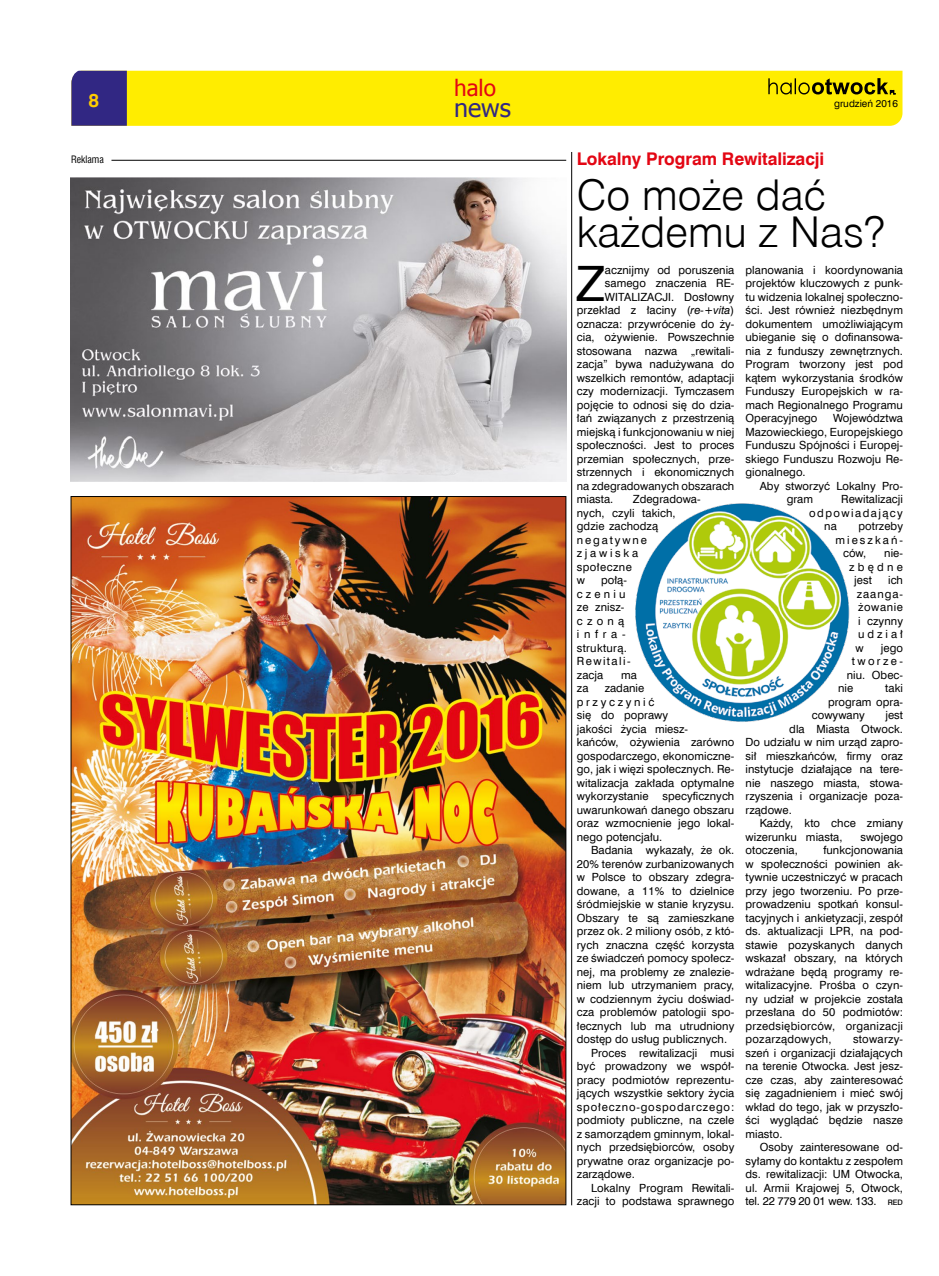
<style>
.page{position:relative;width:939px;height:1276px;background:#fff}
.page>*{position:absolute;margin:0;border:0;box-sizing:border-box;transform-origin:0 0}
.t1{font:48.75px "Swis 721 EU";color:#000}
.t2{font:42.5px/37.5px "Swis 721 Lt EU";letter-spacing:.005em;color:#000}
.t3{font:25px "Tahoma";color:#312783}
.t4{font:22.5px "Tahoma";color:#e30613}
.t5{font:700 18.75px "Swis 721 EU";color:#fc0}
.t6{font:700 17.5px "Swis 721 EU";letter-spacing:-.005em;color:#e30613}
.t7{font:11.25px/13.5px "Swis 721 EU";letter-spacing:.005em;color:#000;text-align:justify}
.t8{font:11.25px/13.5px "Swis 721 EU";letter-spacing:.08em;color:#000}
.t9{font:11.25px "Swis 721 EU";letter-spacing:.075em;color:#000}
.t10{font:11.25px "Swis 721 EU";letter-spacing:.13em;color:#000}
.t11{font:11.25px "Swis 721 EU";letter-spacing:.18em;color:#000}
.t12{font:10px "Swis 721 EU";color:#000}
.t13{font:10px "Swis 721 Cn EU";color:#000}
.s1{font-style:italic}
.s2{font-family:"Swis 721 Md EU";font-size:7.5px}
</style>
<div class="page">
<svg style="left:71px;top:71px;width:831px;height:55px;background:#eddc09"></svg>
<img style="left:73px;top:498px;width:491px;height:705px">
<hr style="left:111px;top:160px;width:455px;height:1px;background:#000">
<hr style="left:571px;top:152px;width:1px;height:1053px;background:#000">
<img style="left:71px;top:177px;width:495px;height:304px">
<img style="left:635px;top:503px;width:215px;height:219px">
<h3 class="t4" style="left:454px;top:73px;width:43px">halo</h3>
<h3 class="t3" style="left:454px;top:91px;width:58px">news</h3>
<h3 class="t5" style="left:89px;top:88px;width:12px">8</h3>
<p class="t12" style="left:834px;top:98px;width:65px">grudzień 2016</p>
<p class="t13" style="left:71px;top:152px;width:34px">Reklama</p>
<h3 class="t6" style="left:577px;top:147px;width:249px">Lokalny Program Rewitalizacji</h3>
<h2 class="t2" style="left:577px;top:177px;width:310px">Co może dać każdemu z Nas?</h2>
<h1 class="t1" style="left:575px;top:253px;width:31px">Z</h1>
<p class="t7" style="left:605px;top:263px;width:131px">acznijmy od poruszenia</p>
<p class="t7" style="left:746px;top:263px;width:159px">planowania i koordynowania projektów kluczowych z punk&shy;tu widzenia lokalnej społeczno&shy;ści. Jest również niezbędnym dokumentem umożliwiającym ubieganie się o dofinansowa&shy;nia z funduszy zewnętrznych.<br>Program tworzony jest pod kątem wykorzystania środków Funduszy Europejskich w ra&shy;mach Regionalnego Programu Operacyjnego</p>
<p class="t7" style="left:605px;top:277px;width:131px">samego znaczenia RE-</p>
<p class="t7" style="left:605px;top:290px;width:131px">WITALIZACJI. Dosłowny</p>
<p class="t7" style="left:577px;top:304px;width:159px">przekład z łaciny (<span class="s1">re-+vita</span>)</p>
<p class="t7" style="left:577px;top:317px;width:159px">oznacza: przywrócenie do ży-</p>
<p class="t7" style="left:577px;top:331px;width:159px">cia, ożywienie. Powszechnie</p>
<p class="t7" style="left:577px;top:344px;width:159px">stosowana nazwa „rewitali-</p>
<p class="t7" style="left:577px;top:358px;width:159px">zacja” bywa nadużywana do</p>
<p class="t7" style="left:577px;top:371px;width:159px">wszelkich remontów, adaptacji</p>
<p class="t7" style="left:577px;top:385px;width:159px">czy modernizacji. Tymczasem</p>
<p class="t7" style="left:577px;top:398px;width:159px">pojęcie to odnosi się do dzia-</p>
<p class="t7" style="left:577px;top:412px;width:159px">łań związanych z przestrzenią</p>
<p class="t7" style="left:577px;top:425px;width:159px">miejską i funkcjonowaniu w niej</p>
<p class="t7" style="left:577px;top:439px;width:159px">społeczności. Jest to proces</p>
<p class="t7" style="left:577px;top:452px;width:159px">przemian społecznych, prze-</p>
<p class="t7" style="left:577px;top:466px;width:159px">strzennych i ekonomicznych</p>
<p class="t7" style="left:577px;top:479px;width:159px">na zdegradowanych obszarach</p>
<p class="t7" style="left:577px;top:493px;width:38px">miasta.</p>
<p class="t7" style="left:746px;top:412px;width:159px;text-indent:87px">Województwa Mazowieckiego, Europejskiego Funduszu Spójności i Europej&shy;skiego Funduszu Rozwoju Re&shy;gionalnego.</p>
<p class="t7" style="left:787px;top:479px;width:118px;text-indent:-27px">Aby stworzyć Lokalny Pro&shy;gram</p>
<p class="t7" style="left:841px;top:493px;width:63px">Rewitalizacji</p>
<p class="t10" style="left:809px;top:506px;width:95px">odpowiadający</p>
<p class="t7" style="left:824px;top:520px;width:14px">na</p>
<p class="t7" style="left:859px;top:520px;width:46px">potrzeby</p>
<p class="t11" style="left:836px;top:533px;width:69px">mieszkań-</p>
<p class="t7" style="left:843px;top:547px;width:25px">ców,</p>
<p class="t7" style="left:884px;top:547px;width:20px">nie-</p>
<p class="t7" style="left:849px;top:560px;width:55px">zbędne</p>
<p class="t7" style="left:854px;top:574px;width:19px">jest</p>
<p class="t7" style="left:577px;top:493px;width:125px;text-align:left;text-indent:56px">Zdegradowa&shy;nych, czyli takich, gdzie zachodzą negatywne zjawiska<br>społeczne<br>w</p>
<p class="t7" style="left:856px;top:574px;width:49px;text-indent:33px">ich zaanga&shy;żowanie i czynny udział w</p>
<p class="t8" style="left:577px;top:574px;width:55px;text-indent:24px">połą&shy;czeniu ze znisz&shy;czoną infra&shy;strukturą.<br>Rewitali&shy;zacja</p>
<p class="t7" style="left:881px;top:641px;width:24px">jego</p>
<p class="t7" style="left:852px;top:655px;width:53px">tworze-</p>
<p class="t7" style="left:847px;top:668px;width:58px">niu. Obec-</p>
<p class="t7" style="left:838px;top:682px;width:17px">nie</p>
<p class="t7" style="left:885px;top:682px;width:19px">taki</p>
<p class="t7" style="left:828px;top:695px;width:77px">program opra-</p>
<p class="t7" style="left:812px;top:709px;width:55px">cowywany</p>
<p class="t7" style="left:885px;top:709px;width:19px">jest</p>
<p class="t7" style="left:789px;top:722px;width:115px">dla Miasta Otwock.</p>
<p class="t7" style="left:746px;top:736px;width:159px">Do udziału w nim urząd zapro-</p>
<p class="t7" style="left:746px;top:749px;width:159px">sił mieszkańców, firmy oraz</p>
<p class="t7" style="left:746px;top:763px;width:159px">instytucje działające na tere-</p>
<p class="t7" style="left:746px;top:776px;width:159px">nie naszego miasta, stowa-</p>
<p class="t7" style="left:746px;top:790px;width:159px">rzyszenia i organizacje poza-</p>
<p class="t7" style="left:746px;top:803px;width:48px">rządowe.</p>
<p class="t7" style="left:760px;top:817px;width:145px">Każdy, kto chce zmiany</p>
<p class="t7" style="left:746px;top:830px;width:98px">wizerunku miasta,</p>
<p class="t7" style="left:860px;top:830px;width:44px">swojego</p>
<p class="t7" style="left:746px;top:844px;width:54px">otoczenia,</p>
<p class="t7" style="left:621px;top:668px;width:17px">ma</p>
<p class="t7" style="left:577px;top:682px;width:159px;text-align:left;text-indent:28px">zadanie<br>przyczynić<br>się do poprawy<br>jakości życia miesz-<br>kańców, ożywienia zarówno gospodarczego, ekonomiczne&shy;go, jak i więzi społecznych. Re&shy;witalizacja zakłada optymalne wykorzystanie specyficznych uwarunkowań danego obszaru oraz wzmocnienie jego lokal&shy;nego potencjału.</p>
<p class="t7" style="left:591px;top:844px;width:145px">Badania wykazały, że ok.</p>
<p class="t7" style="left:577px;top:857px;width:159px">20% terenów zurbanizowanych</p>
<p class="t7" style="left:577px;top:871px;width:159px">w Polsce to obszary zdegra-</p>
<p class="t7" style="left:577px;top:884px;width:159px">dowane, a 11% to dzielnice</p>
<p class="t7" style="left:577px;top:898px;width:159px">śródmiejskie w stanie kryzysu.</p>
<p class="t7" style="left:577px;top:911px;width:159px">Obszary te są zamieszkane</p>
<p class="t7" style="left:577px;top:925px;width:159px">przez ok. 2 miliony osób, z któ-</p>
<p class="t7" style="left:577px;top:938px;width:159px">rych znaczna część korzysta</p>
<p class="t7" style="left:577px;top:952px;width:159px">ze świadczeń pomocy społecz-</p>
<p class="t7" style="left:577px;top:965px;width:159px">nej, ma problemy ze znalezie-</p>
<p class="t7" style="left:577px;top:979px;width:159px">niem lub utrzymaniem pracy,</p>
<p class="t7" style="left:577px;top:992px;width:159px">w codziennym życiu doświad-</p>
<p class="t7" style="left:577px;top:1006px;width:159px">cza problemów patologii spo-</p>
<p class="t7" style="left:577px;top:1019px;width:159px">łecznych lub ma utrudniony</p>
<p class="t7" style="left:577px;top:1033px;width:152px">dostęp do usług publicznych.</p>
<p class="t7" style="left:591px;top:1046px;width:145px">Proces rewitalizacji musi</p>
<p class="t7" style="left:577px;top:1060px;width:159px">być prowadzony we współ-</p>
<p class="t7" style="left:577px;top:1073px;width:159px">pracy podmiotów reprezentu-</p>
<p class="t7" style="left:577px;top:1087px;width:159px">jących wszystkie sektory życia</p>
<p class="t9" style="left:577px;top:1100px;width:159px">społeczno-gospodarczego:</p>
<p class="t7" style="left:577px;top:1114px;width:159px">podmioty publiczne, na czele</p>
<p class="t7" style="left:577px;top:1127px;width:159px">z samorządem gminnym, lokal-</p>
<p class="t7" style="left:577px;top:1141px;width:159px">nych przedsiębiorców, osoby</p>
<p class="t7" style="left:577px;top:1154px;width:159px">prywatne oraz organizacje po-</p>
<p class="t7" style="left:577px;top:1168px;width:59px">zarządowe.</p>
<p class="t7" style="left:591px;top:1181px;width:145px">Lokalny Program Rewitali-</p>
<p class="t7" style="left:577px;top:1195px;width:159px">zacji to podstawa sprawnego</p>
<p class="t7" style="left:577px;top:682px;width:13px">za</p>
<p class="t7" style="left:746px;top:844px;width:159px;text-indent:78px">funkcjonowania w społeczności powinien ak&shy;tywnie uczestniczyć w pracach przy jego tworzeniu. Po prze&shy;prowadzeniu spotkań konsul&shy;tacyjnych i ankietyzacji, zespół ds. aktualizacji LPR, na pod&shy;stawie pozyskanych danych wskazał obszary, na których wdrażane będą programy re&shy;witalizacyjne. Prośba o czyn&shy;ny udział w projekcie została przesłana do 50 podmiotów: przedsiębiorców, organizacji pozarządowych,</p>
<p class="t7" style="left:746px;top:1033px;width:159px;text-indent:107px">stowarzy&shy;szeń i organizacji działających na terenie Otwocka. Jest jesz&shy;cze czas, aby zainteresować się zagadnieniem i mieć swój wkład do tego, jak w przyszło&shy;ści wyglądać będzie nasze miasto.</p>
<p class="t7" style="left:746px;top:1141px;width:159px;text-indent:14px">Osoby zainteresowane od&shy;syłamy do kontaktu z zespołem ds. rewitalizacji: UM Otwocka, ul. Armii Krajowej 5, Otwock, tel. 22 779 20 01 wew. 133. <span class="s2">RED</span></p>
</div>
